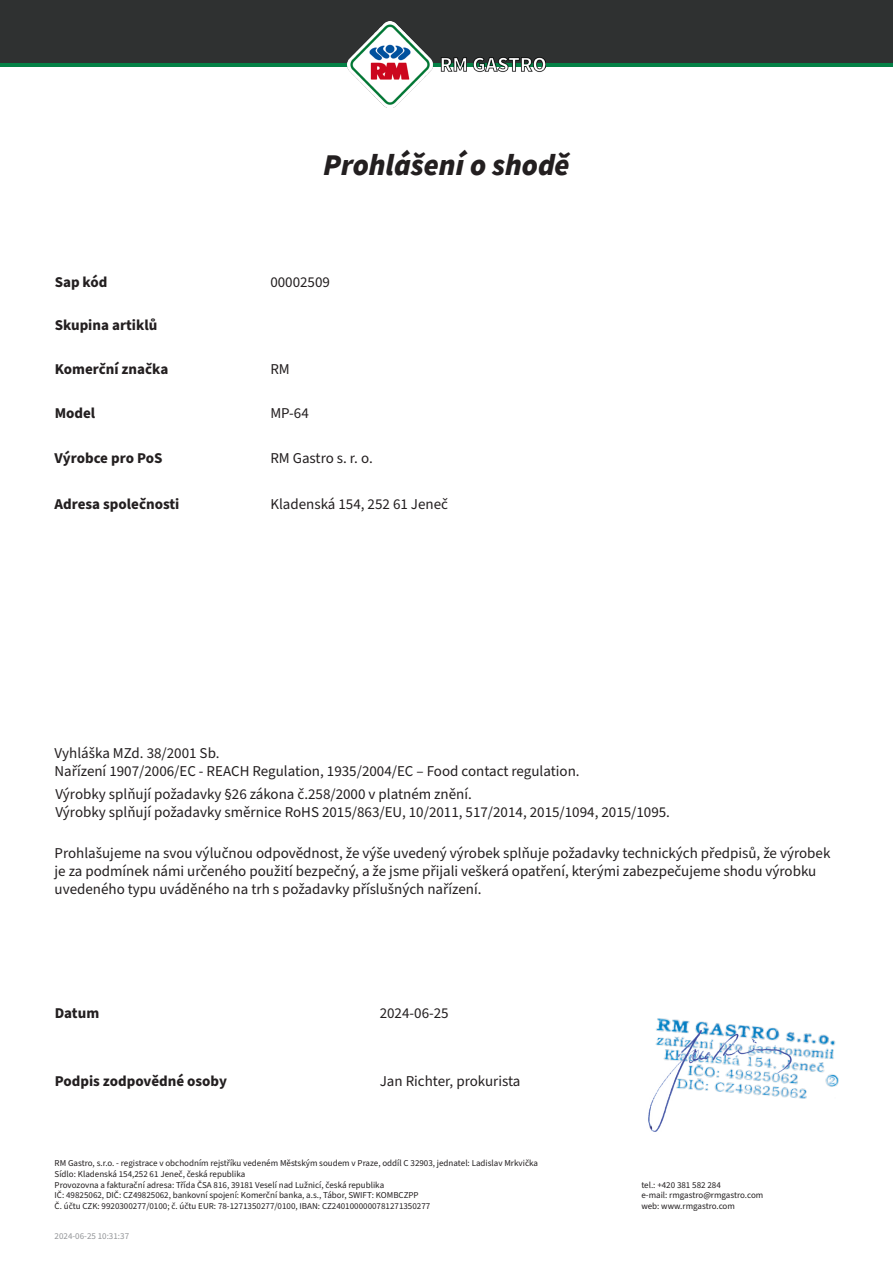
<style>
.page{position:relative;width:893px;height:1263px;background:#fff}
.page>*{position:absolute;margin:0;border:0;box-sizing:border-box;transform-origin:0 0}
.t1{font:italic 900 30px "Source Sans Pro";color:#231f20}
.t2{font:15px/18px "Source Sans Pro";color:#231f20}
.t3{font:700 15px "Source Sans Pro";color:#231f20}
.t4{font:9px/10.8px "Source Sans Pro";color:#231f20}
.t5{font:9px "Source Sans Pro";color:#939598}
</style>
<div class="page">
<svg style="left:0;top:62px;width:893px;height:5px;background:#0c7142"></svg>
<div style="left:0;top:0;width:893px;height:62px;background:#2f3131"></div>
<img style="left:348px;top:22px;width:197px;height:85px">
<img style="left:657px;top:1018px;width:182px;height:81px">
<img style="left:648px;top:1026px;width:150px;height:106px">
<p class="t1" style="left:323px;top:144px;width:248px">Prohlášení o shodě</p>
<p class="t3" style="left:55px;top:272px;width:54px">Sap kód</p>
<p class="t2" style="left:270px;top:273px;width:61px">00002509</p>
<p class="t3" style="left:55px;top:314px;width:104px">Skupina artiklů</p>
<p class="t3" style="left:55px;top:359px;width:115px">Komerční značka</p>
<p class="t3" style="left:55px;top:403px;width:42px">Model</p>
<p class="t3" style="left:55px;top:448px;width:109px">Výrobce pro PoS</p>
<p class="t3" style="left:55px;top:493px;width:126px">Adresa společnosti</p>
<p class="t2" style="left:270px;top:360px;width:21px">RM</p>
<p class="t2" style="left:270px;top:405px;width:40px">MP-64</p>
<p class="t2" style="left:270px;top:450px;width:104px">RM Gastro s. r. o.</p>
<p class="t2" style="left:270px;top:495px;width:179px">Kladenská 154, 252 61 Jeneč</p>
<p class="t2" style="left:55px;top:745px;width:527px">Vyhláška MZd. 38/2001 Sb.<br>Nařízení 1907/2006/EC - REACH Regulation, 1935/2004/EC – Food contact regulation.</p>
<p class="t2" style="left:55px;top:786px;width:616px">Výrobky splňují požadavky §26 zákona č.258/2000 v platném znění.<br>Výrobky splňují požadavky směrnice RoHS 2015/863/EU, 10/2011, 517/2014, 2015/1094, 2015/1095.</p>
<p class="t2" style="left:55px;top:844px;width:777px">Prohlašujeme na svou výlučnou odpovědnost, že výše uvedený výrobek splňuje požadavky technických předpisů, že výrobek je za podmínek námi určeného použití bezpečný, a že jsme přijali veškerá opatření, kterými zabezpečujeme shodu výrobku uvedeného typu uváděného na trh s požadavky příslušných nařízení.</p>
<p class="t3" style="left:55px;top:1003px;width:46px">Datum</p>
<p class="t2" style="left:380px;top:1004px;width:70px">2024-06-25</p>
<p class="t3" style="left:55px;top:1071px;width:174px">Podpis zodpovědné osoby</p>
<p class="t2" style="left:380px;top:1073px;width:142px">Jan Richter, prokurista</p>
<p class="t4" style="left:55px;top:1158px;width:485px">RM Gastro, s.r.o. - registrace v obchodním rejstříku vedeném Městským soudem v Praze, oddíl C 32903, jednatel: Ladislav Mrkvička Sídlo: Kladenská 154,252 61 Jeneč, česká republika<br>Provozovna a fakturační adresa: Třída ČSA 816, 39181 Veselí nad Lužnicí, česká republika<br>IČ: 49825062, DIČ: CZ49825062, bankovní spojení: Komerční banka, a.s., Tábor, SWIFT: KOMBCZPP<br>Č. účtu CZK: 9920300277/0100; č. účtu EUR: 78-1271350277/0100, IBAN: CZ2401000000781271350277</p>
<p class="t5" style="left:55px;top:1230px;width:76px">2024-06-25 10:31:37</p>
<p class="t4" style="left:641px;top:1179px;width:124px">tel.: +420 381 582 284<br>e-mail: rmgastro@rmgastro.com web: www.rmgastro.com</p>
</div>
